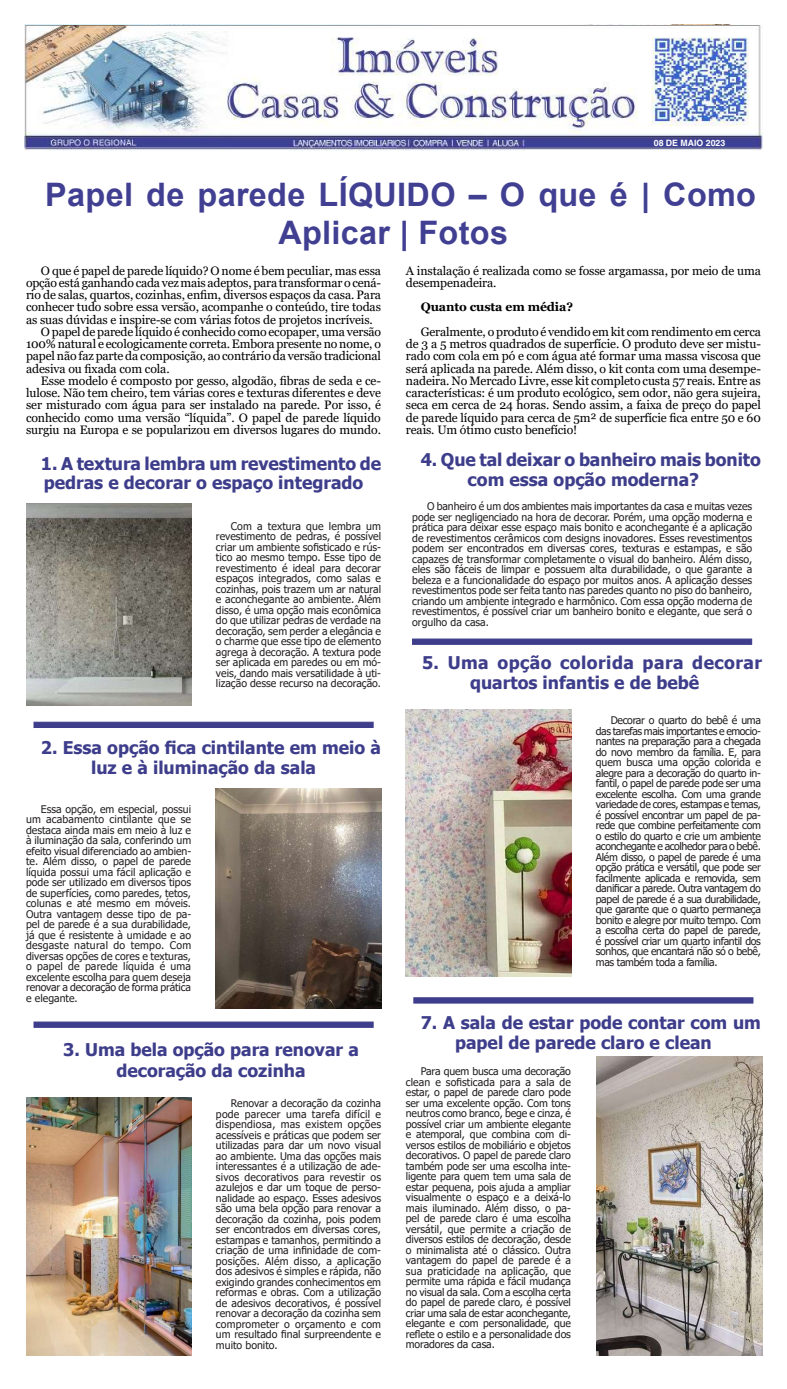
<style>
.page{position:relative;width:787px;height:1389px;background:#fff}
.page>*{position:absolute;margin:0;border:0;box-sizing:border-box;transform-origin:0 0}
.t1{font:700 32.38px/37.6px "Arial";letter-spacing:.01em;color:#413f92;text-align:center}
.t2{font:700 17.5px/20.1px "Tahoma";color:#3d3d8b}
.t3{font:700 17.5px/19.2px "Tahoma";letter-spacing:.025em;color:#3d3d8b}
.t4{font:12.25px/12.2px "Georgia";letter-spacing:-.01em;color:#000}
.t5{font:700 12.25px "Georgia";letter-spacing:-.01em;color:#000}
.t6{font:10.5px/10.5px "Tahoma";color:#231f20;text-align:justify}
.t7{font:700 8.75px "Helvetica";color:#fff}
</style>
<div class="page">
<img style="left:25px;top:25px;width:736px;height:126px">
<div style="left:34px;top:722px;width:339px;height:6px;background:#3d3d8b;border:1px solid #3d3d8b"></div>
<div style="left:413px;top:997px;width:340px;height:7px;background:#3d3d8b;border:1px solid #3d3d8b"></div>
<svg style="left:412px;top:639px;width:339px;height:6px;background:#40408d"></svg>
<svg style="left:34px;top:1022px;width:339px;height:6px;background:#40408d"></svg>
<img style="left:26px;top:503px;width:165px;height:203px">
<img style="left:216px;top:788px;width:165px;height:220px">
<img style="left:26px;top:1098px;width:165px;height:257px">
<img style="left:406px;top:710px;width:164px;height:266px">
<img style="left:596px;top:1057px;width:165px;height:298px">
<p class="t7" style="left:653px;top:137px;width:73px">08 DE MAIO 2023</p>
<h1 class="t1" style="left:45px;top:177px;width:712px">Papel de parede LÍQUIDO – O que é | Como<br>Aplicar | Fotos</h1>
<p class="t4" style="left:41px;top:265px;width:341px">O que é papel de parede líquido? O nome é bem peculiar, mas essa</p>
<p class="t4" style="left:26px;top:277px;width:356px">opção está ganhando cada vez mais adeptos, para transformar o cená-</p>
<p class="t4" style="left:26px;top:289px;width:356px">rio de salas, quartos, cozinhas, enfim, diversos espaços da casa. Para</p>
<p class="t4" style="left:26px;top:301px;width:356px">conhecer tudo sobre essa versão, acompanhe o conteúdo, tire todas</p>
<p class="t4" style="left:26px;top:314px;width:348px">as suas dúvidas e inspire-se com várias fotos de projetos incríveis.</p>
<p class="t4" style="left:41px;top:326px;width:341px">O papel de parede líquido é conhecido como ecopaper, uma versão</p>
<p class="t4" style="left:26px;top:338px;width:356px">100% natural e ecologicamente correta. Embora presente no nome, o</p>
<p class="t4" style="left:26px;top:350px;width:356px">papel não faz parte da composição, ao contrário da versão tradicional</p>
<p class="t4" style="left:26px;top:363px;width:145px">adesiva ou fixada com cola.</p>
<p class="t4" style="left:41px;top:375px;width:341px">Esse modelo é composto por gesso, algodão, fibras de seda e ce-</p>
<p class="t4" style="left:26px;top:387px;width:356px">lulose. Não tem cheiro, tem várias cores e texturas diferentes e deve</p>
<p class="t4" style="left:26px;top:399px;width:356px">ser misturado com água para ser instalado na parede. Por isso, é</p>
<p class="t4" style="left:26px;top:412px;width:356px">conhecido como uma versão “líquida”. O papel de parede líquido</p>
<p class="t4" style="left:26px;top:424px;width:356px">surgiu na Europa e se popularizou em diversos lugares do mundo.</p>
<p class="t4" style="left:406px;top:265px;width:356px">A instalação é realizada como se fosse argamassa, por meio de uma desempenadeira.</p>
<p class="t5" style="left:420px;top:299px;width:154px">Quanto custa em média?</p>
<p class="t4" style="left:406px;top:326px;width:356px;text-align:justify;text-indent:15px">Geralmente, o produto é vendido em kit com rendimento em cerca de 3 a 5 metros quadrados de superfície. O produto deve ser mistu&shy;rado com cola em pó e com água até formar uma massa viscosa que será aplicada na parede. Além disso, o kit conta com uma desempe&shy;nadeira. No Mercado Livre, esse kit completo custa 57 reais. Entre as características: é um produto ecológico, sem odor, não gera sujeira, seca em cerca de 24 horas. Sendo assim, a faixa de preço do papel de parede líquido para cerca de 5m² de superfície fica entre 50 e 60 reais. Um ótimo custo benefício!</p>
<h2 class="t2" style="left:41px;top:455px;width:341px;line-height:19.2px">1. A textura lembra um revestimento de pedras e decorar o espaço integrado</h2>
<p class="t6" style="left:216px;top:521px;width:166px;text-indent:15px">Com a textura que lembra um revestimento de pedras, é possível criar um ambiente sofisticado e rús&shy;tico ao mesmo tempo. Esse tipo de revestimento é ideal para decorar espaços integrados, como salas e cozinhas, pois trazem um ar natural e aconchegante ao ambiente. Além disso, é uma opção mais econômica do que utilizar pedras de verdade na decoração, sem perder a elegância e o charme que esse tipo de elemento agrega à decoração. A textura pode ser aplicada em paredes ou em mó&shy;veis, dando mais versatilidade à uti&shy;lização desse recurso na decoração.</p>
<h2 class="t2" style="left:91px;top:738px;width:291px;text-indent:-50px">2. Essa opção fica cintilante em meio à luz e à iluminação da sala</h2>
<p class="t6" style="left:26px;top:804px;width:166px;text-indent:15px">Essa opção, em especial, possui um acabamento cintilante que se destaca ainda mais em meio à luz e à iluminação da sala, conferindo um efeito visual diferenciado ao ambien&shy;te. Além disso, o papel de parede líquida possui uma fácil aplicação e pode ser utilizado em diversos tipos de superfícies, como paredes, tetos, colunas e até mesmo em móveis.<br>Outra vantagem desse tipo de pa&shy;pel de parede é a sua durabilidade, já que é resistente à umidade e ao desgaste natural do tempo. Com diversas opções de cores e texturas, o papel de parede líquida é uma excelente escolha para quem deseja renovar a decoração de forma prática e elegante.</p>
<h2 class="t2" style="left:63px;top:1039px;width:297px;line-height:21px;text-align:center">3. Uma bela opção para renovar a decoração da cozinha</h2>
<p class="t6" style="left:216px;top:1099px;width:166px;text-indent:15px">Renovar a decoração da cozinha pode parecer uma tarefa difícil e dispendiosa, mas existem opções acessíveis e práticas que podem ser utilizadas para dar um novo visual ao ambiente. Uma das opções mais interessantes é a utilização de ade&shy;sivos decorativos para revestir os azulejos e dar um toque de perso&shy;nalidade ao espaço. Esses adesivos são uma bela opção para renovar a decoração da cozinha, pois podem ser encontrados em diversas cores, estampas e tamanhos, permitindo a criação de uma infinidade de com&shy;posições. Além disso, a aplicação dos adesivos é simples e rápida, não exigindo grandes conhecimentos em reformas e obras. Com a utilização de adesivos decorativos, é possível renovar a decoração da cozinha sem comprometer o orçamento e com um resultado final surpreendente e muito bonito.</p>
<h2 class="t2" style="left:467px;top:450px;width:294px;text-indent:-47px">4. Que tal deixar o banheiro mais bonito com essa opção moderna?</h2>
<p class="t6" style="left:412px;top:502px;width:341px;text-indent:15px">O banheiro é um dos ambientes mais importantes da casa e muitas vezes pode ser negligenciado na hora de decorar. Porém, uma opção moderna e prática para deixar esse espaço mais bonito e aconchegante é a aplicação de revestimentos cerâmicos com designs inovadores. Esses revestimentos podem ser encontrados em diversas cores, texturas e estampas, e são capazes de transformar completamente o visual do banheiro. Além disso, eles são fáceis de limpar e possuem alta durabilidade, o que garante a beleza e a funcionalidade do espaço por muitos anos. A aplicação desses revestimentos pode ser feita tanto nas paredes quanto no piso do banheiro, criando um ambiente integrado e harmônico. Com essa opção moderna de revestimentos, é possível criar um banheiro bonito e elegante, que será o orgulho da casa.</p>
<h2 class="t3" style="left:470px;top:654px;width:293px;text-indent:-48px">5. Uma opção colorida para decorar quartos infantis e de bebê</h2>
<p class="t6" style="left:595px;top:716px;width:166px;text-indent:15px">Decorar o quarto do bebê é uma das tarefas mais importantes e emocio&shy;nantes na preparação para a chegada do novo membro da família. E, para quem busca uma opção colorida e alegre para a decoração do quarto in&shy;fantil, o papel de parede pode ser uma excelente escolha. Com uma grande variedade de cores, estampas e temas, é possível encontrar um papel de pa&shy;rede que combine perfeitamente com o estilo do quarto e crie um ambiente aconchegante e acolhedor para o bebê.<br>Além disso, o papel de parede é uma opção prática e versátil, que pode ser facilmente aplicada e removida, sem danificar a parede. Outra vantagem do papel de parede é a sua durabilidade, que garante que o quarto permaneça bonito e alegre por muito tempo. Com a escolha certa do papel de parede, é possível criar um quarto infantil dos sonhos, que encantará não só o bebê, mas também toda a família.</p>
<h2 class="t2" style="left:455px;top:1014px;width:307px;text-indent:-34px">7. A sala de estar pode contar com um papel de parede claro e clean</h2>
<p class="t6" style="left:406px;top:1067px;width:166px;text-indent:15px">Para quem busca uma decoração clean e sofisticada para a sala de estar, o papel de parede claro pode ser uma excelente opção. Com tons neutros como branco, bege e cinza, é possível criar um ambiente elegante e atemporal, que combina com di&shy;versos estilos de mobiliário e objetos decorativos. O papel de parede claro também pode ser uma escolha inte&shy;ligente para quem tem uma sala de estar pequena, pois ajuda a ampliar visualmente o espaço e a deixá-lo mais iluminado. Além disso, o pa&shy;pel de parede claro é uma escolha versátil, que permite a criação de diversos estilos de decoração, desde o minimalista até o clássico. Outra vantagem do papel de parede é a sua praticidade na aplicação, que permite uma rápida e fácil mudança no visual da sala. Com a escolha certa do papel de parede claro, é possível criar uma sala de estar aconchegante, elegante e com personalidade, que reflete o estilo e a personalidade dos moradores da casa.</p>
</div>
